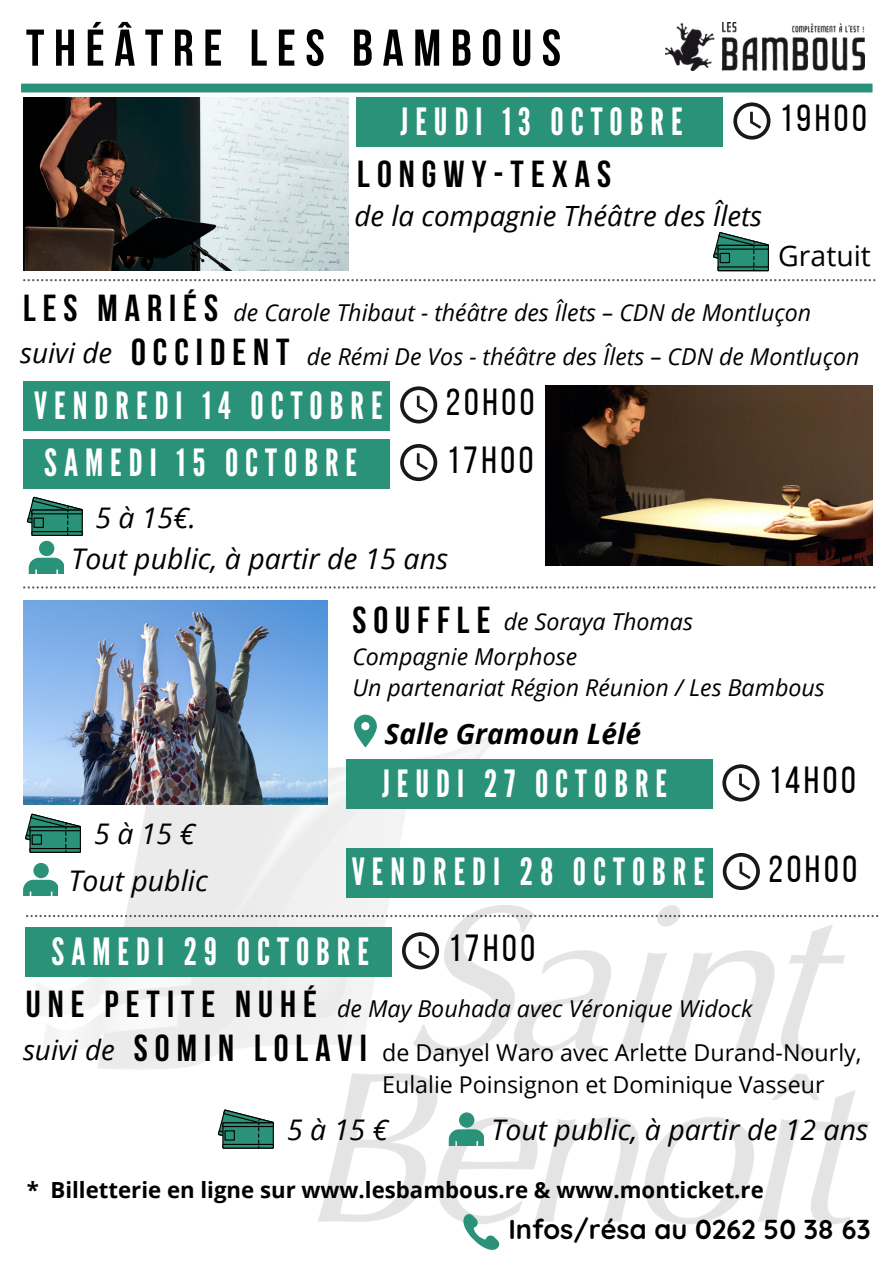
<style>
.page{position:relative;width:893px;height:1264px;background:#fff}
.page>*{position:absolute;margin:0;border:0;box-sizing:border-box;transform-origin:0 0}
.t1{font:700 51.6px "Bebas Neue";letter-spacing:.185em;color:#000}
.t2{font:37.65px/57.6px "Bebas Neue";letter-spacing:.095em;color:#000}
.t3{font:37.5px "League Gothic";letter-spacing:.185em;color:#fff}
.t4{font:700 37.5px "Bebas Neue";letter-spacing:.185em;color:#000}
.t5{font:italic 28.35px "Open Sans";color:#000}
.t6{font:28.35px "Open Sans";color:#000}
.t7{font:italic 700 28.05px "Open Sans";color:#000}
.t8{font:italic 27.75px "Open Sans";color:#000}
.t9{font:700 27.3px "Quicksand";color:#000}
.t10{font:italic 23.25px/44px "Open Sans";color:#000}
.t11{font:23.25px/44px "Open Sans";color:#000}
.t12{font:700 22.2px "Open Sans";color:#000}
.s1{font-family:"Bebas Neue";font-weight:700;font-style:normal;font-size:37.5px}
.s2{font-size:27.75px}
.s3{font-family:"Bebas Neue";font-weight:700;font-size:37.5px}
.s4{font-style:italic}
.s5{font-style:italic;font-size:27.75px}
</style>
<div class="page">
<img style="left:23px;top:725px;width:850px;height:521px">
<div style="left:21px;top:84px;width:851px;height:8px;background:#299279"></div>
<img style="left:665px;top:22px;width:199px;height:48px">
<svg style="left:23px;top:279px;width:852px;height:2px"></svg>
<svg style="left:455px;top:1213px;width:44px;height:37px"></svg>
<div style="left:23px;top:381px;width:366px;height:50px;background:#299279"></div>
<div style="left:39px;top:541px;width:15px;height:15px;background:#299279;border-radius:50%"></div>
<svg style="left:29px;top:557px;width:35px;height:16px"></svg>
<svg style="left:27px;top:496px;width:56px;height:40px"></svg>
<svg style="left:23px;top:586px;width:852px;height:2px"></svg>
<svg style="left:400px;top:386px;width:37px;height:37px"></svg>
<div style="left:23px;top:439px;width:366px;height:49px;background:#299279"></div>
<svg style="left:400px;top:444px;width:37px;height:37px"></svg>
<img style="left:545px;top:385px;width:327px;height:180px">
<img style="left:23px;top:601px;width:305px;height:203px">
<svg style="left:354px;top:714px;width:23px;height:33px"></svg>
<div style="left:346px;top:759px;width:366px;height:49px;background:#299279"></div>
<div style="left:346px;top:848px;width:366px;height:49px;background:#299279"></div>
<svg style="left:722px;top:853px;width:37px;height:37px"></svg>
<svg style="left:722px;top:764px;width:37px;height:37px"></svg>
<div style="left:33px;top:862px;width:16px;height:16px;background:#299279;border-radius:50%"></div>
<svg style="left:23px;top:879px;width:35px;height:16px"></svg>
<svg style="left:25px;top:813px;width:56px;height:39px"></svg>
<svg style="left:26px;top:914px;width:852px;height:3px"></svg>
<div style="left:25px;top:927px;width:366px;height:49px;background:#299279"></div>
<div style="left:459px;top:1112px;width:15px;height:15px;background:#299279;border-radius:50%"></div>
<svg style="left:448px;top:1129px;width:35px;height:15px"></svg>
<svg style="left:402px;top:932px;width:37px;height:37px"></svg>
<svg style="left:218px;top:1109px;width:56px;height:39px"></svg>
<div style="left:356px;top:97px;width:367px;height:50px;background:#299279"></div>
<svg style="left:733px;top:102px;width:37px;height:38px"></svg>
<img style="left:23px;top:97px;width:325px;height:174px">
<svg style="left:713px;top:232px;width:56px;height:39px"></svg>
<h1 class="t1" style="left:26px;top:27px;width:536px">THÉÂTRE LES BAMBOUS</h1>
<h3 class="t3" style="left:400px;top:100px;width:283px">JEUDI 13 OCTOBRE</h3>
<h2 class="t2" style="left:779px;top:93px;width:88px">19H00</h2>
<h3 class="t4" style="left:357px;top:159px;width:255px">LONGWY-TEXAS</h3>
<p class="t8" style="left:354px;top:196px;width:409px">de la compagnie Théâtre des Îlets</p>
<p class="t6" style="left:778px;top:236px;width:94px">Gratuit</p>
<p class="t10" style="left:20px;top:289px;width:840px"><span class="s1">L E S M A R I É S</span> de Carole Thibaut - théâtre des Îlets – CDN de Montluçon <span class="s2">suivi de</span> <span class="s1">O C C I D E N T</span> de Rémi De Vos - théâtre des Îlets – CDN de Montluçon</p>
<h3 class="t3" style="left:34px;top:383px;width:350px">VENDREDI 14 OCTOBRE</h3>
<h3 class="t3" style="left:44px;top:441px;width:314px">SAMEDI 15 OCTOBRE</h3>
<p class="t5" style="left:95px;top:497px;width:102px">5 à 15€.</p>
<h2 class="t2" style="left:446px;top:377px;width:90px">20H00<br>17H00</h2>
<p class="t5" style="left:71px;top:538px;width:378px">Tout public, à partir de 15 ans</p>
<p class="t10" style="left:352px;top:603px;width:342px;line-height:34.7px"><span class="s1">S O U F F L E</span> de Soraya Thomas<br>Compagnie Morphose</p>
<p class="t10" style="left:352px;top:665px;width:474px">Un partenariat Région Réunion / Les Bambous</p>
<p class="t5" style="left:94px;top:814px;width:102px">5à15€</p>
<p class="t5" style="left:68px;top:860px;width:141px">Tout public</p>
<p class="t7" style="left:384px;top:714px;width:258px">Salle Gramoun Lélé</p>
<h3 class="t3" style="left:382px;top:761px;width:286px">JEUDI 27 OCTOBRE</h3>
<h3 class="t3" style="left:351px;top:850px;width:355px">VENDREDI 28 OCTOBRE</h3>
<h2 class="t2" style="left:768px;top:755px;width:89px">14H00</h2>
<h2 class="t2" style="left:768px;top:843px;width:90px">20H00</h2>
<h2 class="t2" style="left:448px;top:923px;width:88px">17H00</h2>
<h3 class="t3" style="left:51px;top:929px;width:319px">SAMEDI 29 OCTOBRE</h3>
<p class="t11" style="left:23px;top:986px;width:840px"><span class="s3">U N E P E T I T E N U H É</span> <span class="s4">de May Bouhada avec Véronique Widock<br></span><span class="s5">suivi de</span> <span class="s3">S O M I N L O L A V I</span> de Danyel Waro avec Arlette Durand-Nourly,</p>
<p class="t11" style="left:382px;top:1061px;width:444px">Eulalie Poinsignon et Dominique Vasseur</p>
<p class="t5" style="left:287px;top:1109px;width:102px">5à15€</p>
<p class="t5" style="left:491px;top:1110px;width:378px">Tout public, à partir de 12 ans</p>
<p class="t12" style="left:27px;top:1174px;width:738px">* Billetterie en ligne sur www.lesbambous.re &amp; www.monticket.re</p>
<p class="t9" style="left:508px;top:1211px;width:364px">Infos/résa au 0262 50 38 63</p>
</div>
